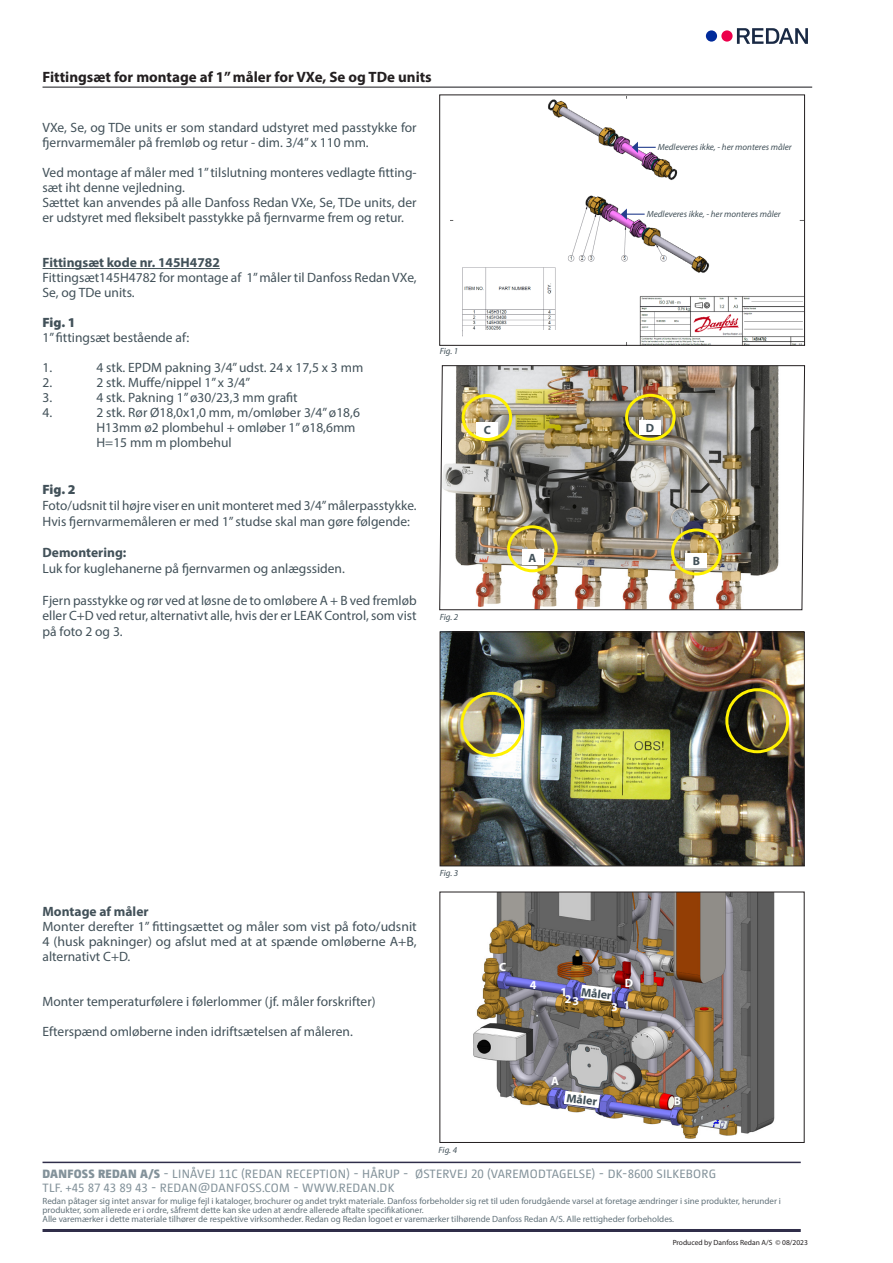
<style>
.page{position:relative;width:893px;height:1263px;background:#fff}
.page>*{position:absolute;margin:0;border:0;box-sizing:border-box;transform-origin:0 0}
.Top_text__following_pages{font:700 15px "Myriad Pro";color:#231f20}
.Brødtekst_-_full_justification{font:13.5px/15px "Myriad Pro";color:#425159}
.A_B_Body_text{font:13.5px/15px "Myriad Pro";color:#425159}
.Brødtekst_-_full_justification-2{font:700 13.5px "Myriad Pro";color:#425159}
.Brødtekst_-_full_justification-3{font:900 13.5px "Myriad Pro";letter-spacing:-.01em;color:#425159}
.t1{font:12px "Camingo Dos Pro";letter-spacing:.025em;color:#83929a}
.tekst{font:700 12px "Myriad Pro";color:#425159}
.tekst-2{font:700 12px "Myriad Pro";color:#fff}
.tekst-3{font:9px/9px "Myriad Pro";color:#63737b}
.tekst-4{font:italic 9px "Myriad Pro";color:#425159}
.E_Produced_by_text{font:7.5px "Myriad Pro";color:#231f20}
.s1{font-weight:900}
</style>
<div class="page">
<svg style="left:721px;top:30px;width:12px;height:12px"></svg>
<div style="left:706px;top:30px;width:11px;height:12px;background:#002a9a;border-radius:50%"></div>
<svg style="left:737px;top:28px;width:71px;height:16px"></svg>
<hr style="left:43px;top:86px;width:769px;height:2px;background:#646467">
<img style="left:442px;top:633px;width:361px;height:231px">
<div style="left:440px;top:631px;width:365px;height:235px;border:1px solid #231f20"></div>
<hr style="left:43px;top:268px;width:177px;height:1px;background:#425159">
<div style="left:460px;top:692px;width:64px;height:65px;border:3px solid #fff101;border-radius:50%"></div>
<div style="left:725px;top:688px;width:64px;height:65px;border:3px solid #fff101;border-radius:50%"></div>
<img style="left:439px;top:365px;width:366px;height:245px">
<div style="left:477px;top:422px;width:21px;height:15px;background:#fff"></div>
<div style="left:639px;top:421px;width:22px;height:14px;background:#fff"></div>
<div style="left:686px;top:554px;width:21px;height:14px;background:#fff"></div>
<div style="left:507px;top:525px;width:51px;height:47px;border:3px solid #fff101;border-radius:50%"></div>
<div style="left:522px;top:550px;width:21px;height:15px;background:#fff"></div>
<img style="left:473px;top:894px;width:302px;height:245px">
<div style="left:439px;top:892px;width:365px;height:251px;border:1px solid #231f20"></div>
<svg style="left:580px;top:984px;width:33px;height:17px"></svg>
<svg style="left:564px;top:1091px;width:36px;height:17px"></svg>
<div style="left:671px;top:528px;width:51px;height:47px;border:3px solid #fff101;border-radius:50%"></div>
<div style="left:462px;top:394px;width:50px;height:47px;border:3px solid #fff101;border-radius:50%"></div>
<div style="left:625px;top:394px;width:51px;height:47px;border:3px solid #fff101;border-radius:50%"></div>
<img style="left:450px;top:97px;width:353px;height:247px">
<div style="left:439px;top:95px;width:366px;height:251px;border:1px solid #231f20"></div>
<div style="left:463px;top:330px;width:94px;height:9px;background:#fff"></div>
<hr style="left:43px;top:1229px;width:758px;height:3px;background:#302e4a">
<hr style="left:43px;top:1161px;width:758px;height:2px;background:#302e4a">
<svg style="left:632px;top:142px;width:24px;height:11px"></svg>
<svg style="left:621px;top:208px;width:24px;height:12px"></svg>
<p class="Top_text__following_pages" style="left:43px;top:67px;width:391px">Fittingsæt for montage af 1” måler for VXe, Se og TDe units</p>
<p class="A_B_Body_text" style="left:43px;top:120px;width:376px">VXe, Se, og TDe units er som standard udstyret med passtykke for fjernvarmemåler på fremløb og retur - dim. 3/4” x 110 mm.</p>
<p class="Brødtekst_-_full_justification" style="left:43px;top:165px;width:376px">Ved montage af måler med 1” tilslutning monteres vedlagte fitting&shy;sæt iht denne vejledning.</p>
<p class="A_B_Body_text" style="left:43px;top:195px;width:376px">Sættet kan anvendes på alle Danfoss Redan VXe, Se, TDe units, der er udstyret med fleksibelt passtykke på fjernvarme frem og retur.</p>
<p class="Brødtekst_-_full_justification-2" style="left:43px;top:254px;width:179px">Fittingsæt kode nr. 145H4782</p>
<p class="Brødtekst_-_full_justification" style="left:43px;top:270px;width:376px">Fittingsæt145H4782 for montage af 1” måler til Danfoss Redan VXe,<br>Se, og TDe units.</p>
<p class="Brødtekst_-_full_justification-3" style="left:43px;top:314px;width:35px">Fig. 1</p>
<p class="Brødtekst_-_full_justification" style="left:43px;top:330px;width:148px">1” fittingsæt bestående af:</p>
<p class="Brødtekst_-_full_justification" style="left:43px;top:360px;width:11px">1.</p>
<p class="Brødtekst_-_full_justification" style="left:97px;top:360px;width:268px">4 stk. EPDM pakning 3/4” udst. 24 x 17,5 x 3 mm</p>
<p class="Brødtekst_-_full_justification" style="left:43px;top:375px;width:11px">2.</p>
<p class="Brødtekst_-_full_justification" style="left:97px;top:375px;width:155px">2 stk. Muffe/nippel 1” x 3/4”</p>
<p class="Brødtekst_-_full_justification" style="left:43px;top:390px;width:11px">3.</p>
<p class="Brødtekst_-_full_justification" style="left:97px;top:390px;width:203px">4 stk. Pakning 1” ø30/23,3 mm grafit</p>
<p class="Brødtekst_-_full_justification" style="left:43px;top:405px;width:11px">4.</p>
<p class="Brødtekst_-_full_justification" style="left:97px;top:405px;width:265px">2 stk. Rør Ø18,0x1,0 mm, m/omløber 3/4” ø18,6</p>
<p class="Brødtekst_-_full_justification" style="left:97px;top:420px;width:260px">H13mm ø2 plombehul + omløber 1” ø18,6mm</p>
<p class="Brødtekst_-_full_justification" style="left:97px;top:435px;width:137px">H=15 mm m plombehul</p>
<p class="Brødtekst_-_full_justification-3" style="left:43px;top:481px;width:35px">Fig. 2</p>
<p class="Brødtekst_-_full_justification" style="left:43px;top:498px;width:376px;line-height:15.8px">Foto/udsnit til højre viser en unit monteret med 3/4” målerpasstykke.<br>Hvis fjernvarmemåleren er med 1” studse skal man gøre følgende:</p>
<p class="Brødtekst_-_full_justification-2" style="left:43px;top:544px;width:85px">Demontering:</p>
<p class="Brødtekst_-_full_justification" style="left:43px;top:561px;width:304px">Luk for kuglehanerne på fjernvarmen og anlægssiden.</p>
<p class="Brødtekst_-_full_justification" style="left:43px;top:592px;width:376px;line-height:15.8px;text-align:justify">Fjern passtykke og rør ved at løsne de to omløbere A + B ved fremløb eller C+D ved retur, alternativt alle, hvis der er LEAK Control, som vist på foto 2 og 3.</p>
<p class="tekst-4" style="left:440px;top:346px;width:20px">Fig. 1</p>
<p class="tekst-4" style="left:440px;top:611px;width:20px">Fig. 2</p>
<p class="tekst-4" style="left:658px;top:141px;width:135px">Medleveres ikke, - her monteres måler</p>
<p class="tekst-4" style="left:647px;top:208px;width:135px">Medleveres ikke, - her monteres måler</p>
<p class="tekst" style="left:484px;top:422px;width:9px">C</p>
<p class="tekst" style="left:646px;top:420px;width:10px">D</p>
<p class="tekst" style="left:529px;top:550px;width:9px">A</p>
<p class="tekst" style="left:693px;top:553px;width:9px">B</p>
<p class="Brødtekst_-_full_justification-2" style="left:43px;top:903px;width:108px">Montage af måler</p>
<p class="Brødtekst_-_full_justification" style="left:43px;top:919px;width:376px;text-align:justify">Monter derefter 1” fittingsættet og måler som vist på foto/udsnit 4 (husk pakninger) og afslut med at at spænde omløberne A+B, alternativt C+D.</p>
<p class="Brødtekst_-_full_justification" style="left:43px;top:994px;width:335px">Monter temperaturfølere i følerlommer (jf. måler forskrifter)</p>
<p class="Brødtekst_-_full_justification" style="left:43px;top:1024px;width:312px">Efterspænd omløberne inden idriftsætelsen af måleren.</p>
<p class="tekst-4" style="left:440px;top:867px;width:20px">Fig. 3</p>
<p class="tekst-4" style="left:439px;top:1144px;width:20px">Fig. 4</p>
<p class="tekst-2" style="left:499px;top:959px;width:9px">C</p>
<p class="tekst-2" style="left:530px;top:977px;width:8px">4</p>
<p class="tekst-2" style="left:625px;top:975px;width:10px">D</p>
<p class="tekst-2" style="left:560px;top:984px;width:8px">1</p>
<p class="tekst" style="left:582px;top:984px;width:32px;rotate:7deg">Måler</p>
<p class="tekst-2" style="left:565px;top:991px;width:8px">2</p>
<p class="tekst-2" style="left:572px;top:993px;width:8px">3</p>
<p class="tekst-2" style="left:611px;top:999px;width:8px">3</p>
<p class="tekst-2" style="left:624px;top:997px;width:8px">1</p>
<p class="tekst-2" style="left:551px;top:1073px;width:9px">A</p>
<p class="tekst" style="left:568px;top:1090px;width:32px;rotate:7deg">Måler</p>
<p class="tekst-2" style="left:674px;top:1093px;width:9px">B</p>
<p class="t1" style="left:43px;top:1167px;width:675px"><span class="s1">DANFOSS REDAN A/S</span> - LINÅVEJ 11C (REDAN RECEPTION) - HÅRUP - ØSTERVEJ 20 (VAREMODTAGELSE) - DK-8600 SILKEBORG</p>
<p class="t1" style="left:43px;top:1181px;width:353px">TLF. +45 87 43 89 43 - REDAN@DANFOSS.COM - WWW.REDAN.DK</p>
<p class="tekst-3" style="left:43px;top:1197px;width:740px">Redan påtager sig intet ansvar for mulige fejl i kataloger, brochurer og andet trykt materiale. Danfoss forbeholder sig ret til uden forudgående varsel at foretage ændringer i sine produkter, herunder i produkter, som allerede er i ordre, såfremt dette kan ske uden at ændre allerede aftalte specifikationer.</p>
<p class="tekst-3" style="left:43px;top:1215px;width:633px">Alle varemærker i dette materiale tilhører de respektive virksomheder. Redan og Redan logoet er varemærker tilhørende Danfoss Redan A/S. Alle rettigheder forbeholdes.</p>
<p class="E_Produced_by_text" style="left:673px;top:1238px;width:137px">Produced by Danfoss Redan A/S © 08/2023</p>
</div>
